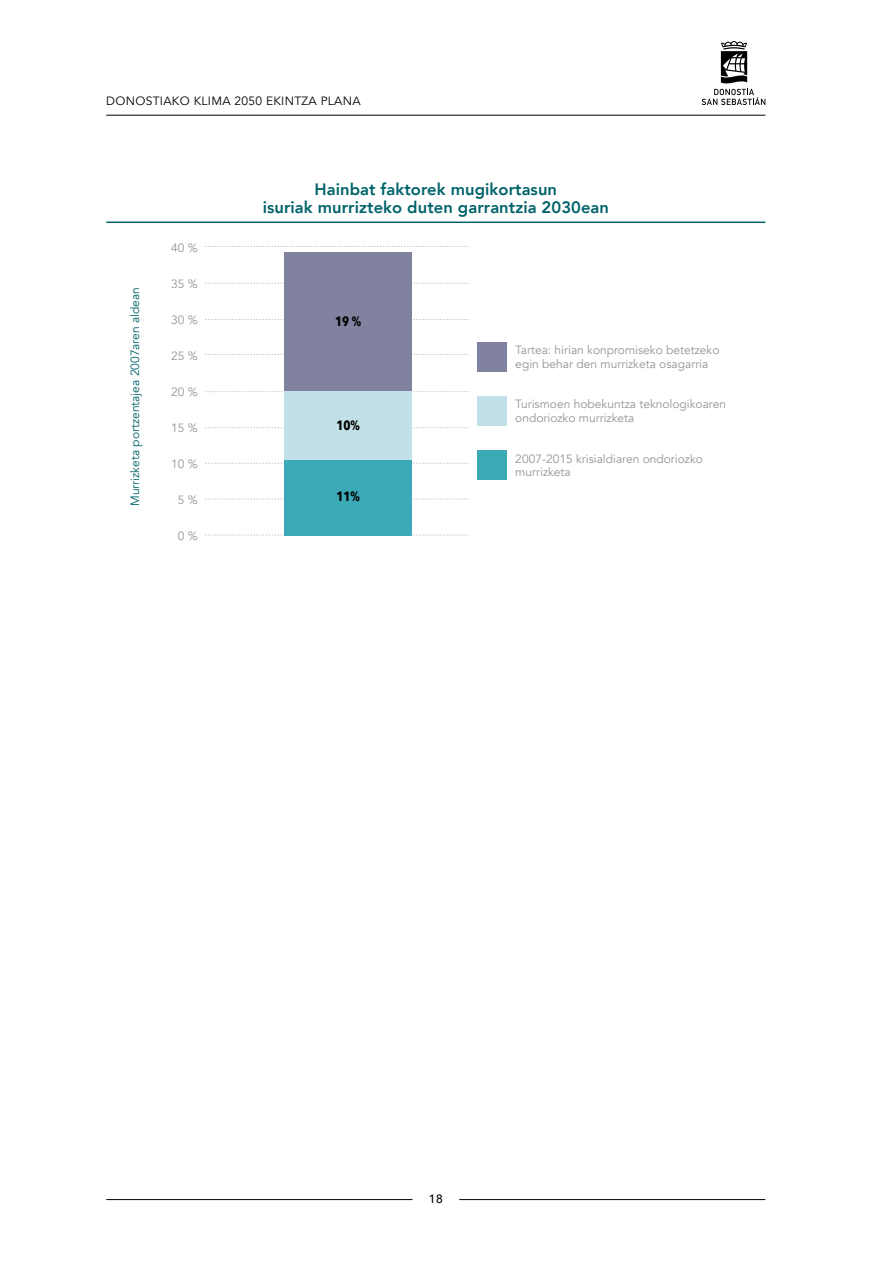
<style>
.page{position:relative;width:893px;height:1263px;background:#fff}
.page>*{position:absolute;margin:0;border:0;box-sizing:border-box;transform-origin:0 0}
.t1{font:800 16.5px/18px "Avenir";letter-spacing:.005em;color:#00636a;text-align:center}
.t2{font:700 13.5px "Avenir Next Condensed";color:#000}
.t3{font:12px/13.5px "Avenir";color:#939598}
.t4{font:12px "Avenir";color:#00636a}
.t5{font:12px "Avenir";letter-spacing:.025em;color:#000}
.t6{font:500 12px "Avenir";color:#000}
</style>
<div class="page">
<hr style="left:106px;top:115px;width:659px;height:1px;background:#000">
<hr style="left:106px;top:1199px;width:306px;height:1px;background:#000">
<hr style="left:459px;top:1199px;width:306px;height:1px;background:#000">
<svg style="left:702px;top:41px;width:63px;height:64px"></svg>
<hr style="left:106px;top:222px;width:659px;height:1px;background:#00636a">
<svg style="left:205px;top:283px;width:264px;height:1px"></svg>
<svg style="left:205px;top:427px;width:264px;height:1px"></svg>
<svg style="left:205px;top:319px;width:264px;height:1px"></svg>
<svg style="left:205px;top:463px;width:264px;height:1px"></svg>
<svg style="left:205px;top:391px;width:264px;height:1px"></svg>
<svg style="left:205px;top:535px;width:264px;height:1px"></svg>
<svg style="left:205px;top:354px;width:264px;height:1px"></svg>
<svg style="left:205px;top:499px;width:264px;height:1px"></svg>
<svg style="left:205px;top:246px;width:264px;height:1px"></svg>
<div style="left:284px;top:460px;width:128px;height:75px;background:#3baab6"></div>
<div style="left:477px;top:342px;width:30px;height:30px;background:#81829f"></div>
<div style="left:477px;top:396px;width:30px;height:30px;background:#c2e0e7"></div>
<div style="left:477px;top:450px;width:30px;height:30px;background:#3baab6"></div>
<div style="left:284px;top:387px;width:128px;height:73px;background:#c2e0e7"></div>
<div style="left:284px;top:252px;width:128px;height:139px;background:#81829f"></div>
<p class="t5" style="left:106px;top:94px;width:256px">Donostiako Klima 2050 Ekintza Plana</p>
<p class="t4" style="left:128px;top:506px;width:220px;rotate:-90deg">Murrizketa portzentajea 2007aren aldean</p>
<p class="t3" style="left:171px;top:241px;width:28px">40 %</p>
<p class="t3" style="left:171px;top:277px;width:28px">35 %</p>
<p class="t3" style="left:171px;top:313px;width:28px">30 %</p>
<p class="t3" style="left:171px;top:349px;width:28px">25 %</p>
<p class="t3" style="left:171px;top:385px;width:28px">20 %</p>
<p class="t3" style="left:171px;top:421px;width:28px">15 %</p>
<p class="t3" style="left:171px;top:457px;width:28px">10 %</p>
<p class="t3" style="left:178px;top:493px;width:22px">5 %</p>
<p class="t3" style="left:178px;top:529px;width:22px">0 %</p>
<h1 class="t1" style="left:263px;top:180px;width:348px">Hainbat faktorek mugikortasun<br>isuriak murrizteko duten garrantzia 2030ean</h1>
<p class="t2" style="left:335px;top:313px;width:28px">19 %</p>
<p class="t2" style="left:336px;top:417px;width:25px">10%</p>
<p class="t2" style="left:336px;top:488px;width:25px">11%</p>
<p class="t3" style="left:515px;top:344px;width:206px">Tartea: hirian konpromiseko betetzeko egin behar den murrizketa osagarria</p>
<p class="t3" style="left:515px;top:398px;width:212px">Turismoen hobekuntza teknologikoaren ondoriozko murrizketa</p>
<p class="t3" style="left:515px;top:452px;width:189px">2007-2015 krisialdiaren ondoriozko murrizketa</p>
<p class="t6" style="left:429px;top:1188px;width:15px">18</p>
</div>
